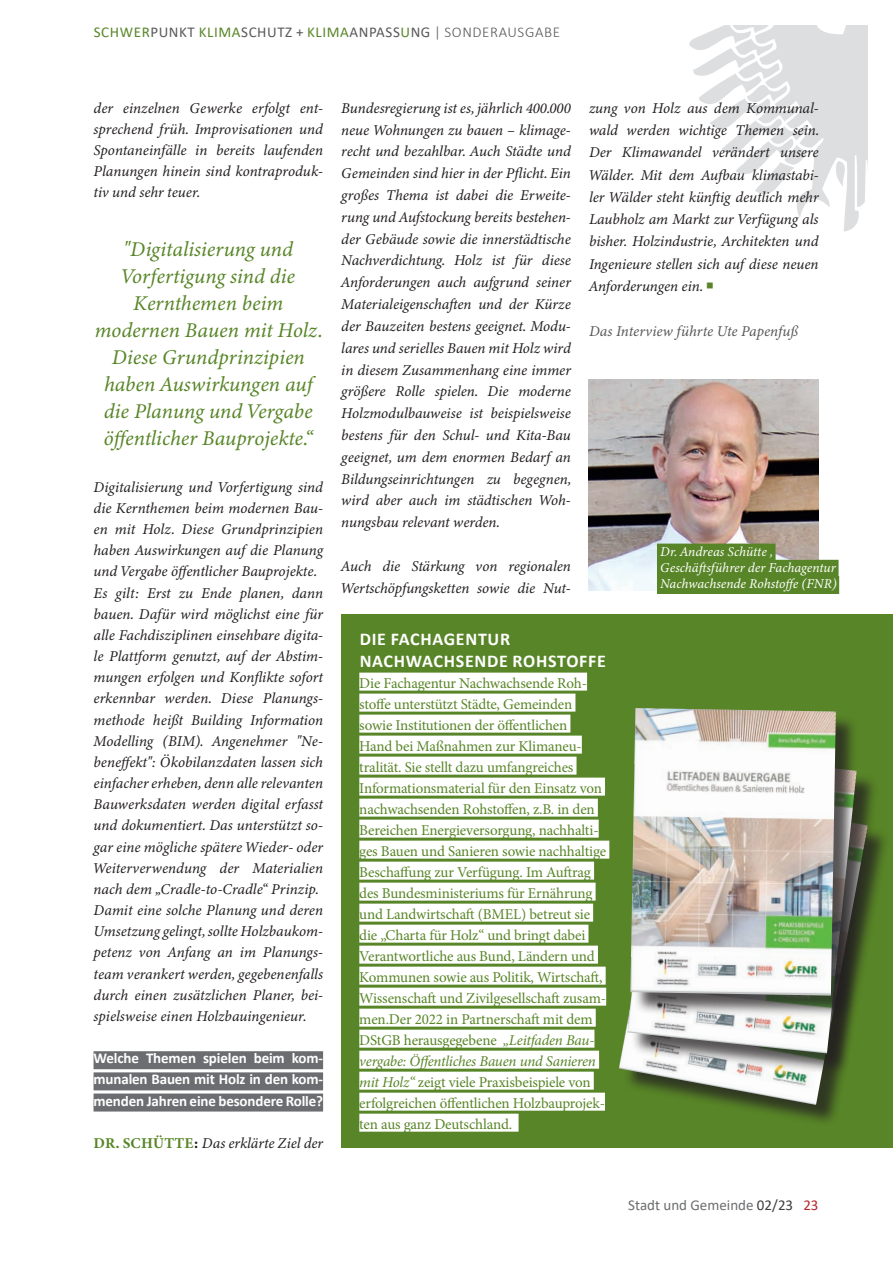
<style>
.page{position:relative;width:893px;height:1263px;background:#fff}
.page>*{position:absolute;margin:0;border:0;box-sizing:border-box;transform-origin:0 0}
.t1{font:italic 21px/27px "Minion Variable Concept";color:#588527;text-align:center}
.t2{font:700 18px/21.6px "Calibri";letter-spacing:.04em;color:#fff}
.t3{font:italic 15px/21.1px "Minion Variable Concept";color:#231f20;text-align:justify}
.t4{font:15px/21px "Minion Pro";letter-spacing:-.01em;color:#588527}
.t5{font:700 15px/21.1px "Calibri";letter-spacing:-.01em;color:#fff;text-align:justify}
.t6{font:15px "Calibri";letter-spacing:.04em;color:#57585a}
.t7{font:italic 15px "Minion Variable Concept";color:#57585a}
.t8{font:15px "Calibri";color:#6c6d70}
.t9{font:italic 13.5px/16.2px "Minion Variable Concept";color:#fff}
.s1{color:#588527}
.s2{font-weight:300}
.s3{font-style:normal;color:#588527}
.s4{font-style:normal}
.s5{font-style:italic}
.s6{color:#3e3e3f}
.s7{color:#b7282e}
</style>
<div class="page">
<svg style="left:689px;top:26px;width:178px;height:206px"></svg>
<div style="left:94px;top:1051px;width:229px;height:18px;background:#6c6d70"></div>
<div style="left:94px;top:1072px;width:229px;height:18px;background:#6c6d70"></div>
<div style="left:94px;top:1093px;width:229px;height:18px;background:#6c6d70"></div>
<img style="left:589px;top:380px;width:230px;height:210px">
<div style="left:657px;top:544px;width:118px;height:18px;background:#588527"></div>
<div style="left:657px;top:560px;width:181px;height:18px;background:#588527"></div>
<div style="left:657px;top:576px;width:182px;height:18px;background:#588527"></div>
<div style="left:341px;top:614px;width:552px;height:534px;background:#588527"></div>
<div style="left:359px;top:673px;width:228px;height:18px;background:#fff"></div>
<div style="left:359px;top:694px;width:216px;height:18px;background:#fff"></div>
<div style="left:359px;top:715px;width:211px;height:18px;background:#fff"></div>
<div style="left:359px;top:736px;width:223px;height:18px;background:#fff"></div>
<div style="left:359px;top:757px;width:217px;height:18px;background:#fff"></div>
<div style="left:359px;top:778px;width:246px;height:18px;background:#fff"></div>
<div style="left:359px;top:799px;width:239px;height:18px;background:#fff"></div>
<div style="left:359px;top:820px;width:240px;height:18px;background:#fff"></div>
<div style="left:359px;top:841px;width:250px;height:18px;background:#fff"></div>
<div style="left:359px;top:862px;width:235px;height:18px;background:#fff"></div>
<div style="left:359px;top:883px;width:237px;height:18px;background:#fff"></div>
<div style="left:359px;top:904px;width:234px;height:18px;background:#fff"></div>
<div style="left:359px;top:925px;width:229px;height:18px;background:#fff"></div>
<div style="left:359px;top:946px;width:239px;height:18px;background:#fff"></div>
<div style="left:359px;top:967px;width:247px;height:18px;background:#fff"></div>
<div style="left:359px;top:988px;width:247px;height:18px;background:#fff"></div>
<div style="left:359px;top:1009px;width:237px;height:18px;background:#fff"></div>
<div style="left:359px;top:1030px;width:235px;height:18px;background:#fff"></div>
<div style="left:359px;top:1051px;width:240px;height:18px;background:#fff"></div>
<div style="left:359px;top:1072px;width:235px;height:18px;background:#fff"></div>
<div style="left:359px;top:1093px;width:246px;height:18px;background:#fff"></div>
<div style="left:359px;top:1114px;width:160px;height:18px;background:#fff"></div>
<div style="left:622px;top:793px;width:268px;height:334px;background:#231f20;opacity:.75"></div>
<img style="left:619px;top:793px;width:249px;height:312px">
<div style="left:631px;top:753px;width:248px;height:323px;background:#231f20;opacity:.75"></div>
<img style="left:627px;top:793px;width:230px;height:260px">
<div style="left:633px;top:711px;width:226px;height:307px;background:#231f20;opacity:.75"></div>
<img style="left:630px;top:708px;width:206px;height:287px">
<p class="t6" style="left:94px;top:21px;width:468px"><span class="s1">SCHWER</span>PUNKT <span class="s1">KLIMA</span>SCHUTZ + <span class="s1">KLIMA</span>ANPASS<span class="s1">U</span>NG <span class="s2">| SONDERAUSGABE</span></p>
<p class="t3" style="left:94px;top:97px;width:231px">der einzelnen Gewerke erfolgt ent&shy;sprechend früh. Improvisationen und Spontaneinfälle in bereits laufenden Planungen hinein sind kontraproduk&shy;tiv und sehr teuer.</p>
<h1 class="t1" style="left:95px;top:235px;width:229px">"Digitalisierung und<br>Vorfertigung sind die<br>Kernthemen beim modernen Bauen mit Holz.<br>Diese Grundprinzipien haben Auswirkungen auf die Planung und Vergabe öffentlicher Bauprojekte.“</h1>
<p class="t3" style="left:94px;top:476px;width:231px;text-align:left">Digitalisierung und Vorfertigung sind die Kernthemen beim modernen Bau&shy;en mit Holz. Diese Grundprinzipien haben Auswirkungen auf die Planung und Vergabe öffentlicher Bauprojekte.<br>Es gilt: Erst zu Ende planen, dann bauen. Dafür wird möglichst eine für alle Fachdisziplinen einsehbare digita&shy;le Plattform genutzt, auf der Abstim&shy;mungen erfolgen und Konflikte sofort erkennbar werden. Diese Planungs&shy;methode heißt Building Information Modelling (BIM). Angenehmer "Ne&shy;beneffekt": Ökobilanzdaten lassen sich einfacher erheben, denn alle relevanten Bauwerksdaten werden digital erfasst und dokumentiert. Das unterstützt so&shy;gar eine mögliche spätere Wieder- oder Weiterverwendung der Materialien nach dem „Cradle-to-Cradle“ Prinzip.<br>Damit eine solche Planung und deren Umsetzung gelingt, sollte Holzbaukom&shy;petenz von Anfang an im Planungs&shy;team verankert werden, gegebenenfalls durch einen zusätzlichen Planer, bei&shy;spielsweise einen Holzbauingenieur.</p>
<p class="t5" style="left:94px;top:1047px;width:231px">Welche Themen spielen beim kom&shy;munalen Bauen mit Holz in den kom&shy;menden Jahren eine besondere Rolle?</p>
<p class="t3" style="left:94px;top:1132px;width:231px"><span class="s3">DR. SCHÜTTE</span><span class="s4">:</span> Das erklärte Ziel der</p>
<p class="t3" style="left:341px;top:97px;width:231px;line-height:21.8px">Bundesregierung ist es, jährlich 400.000 neue Wohnungen zu bauen – klimage&shy;recht und bezahlbar. Auch Städte und Gemeinden sind hier in der Pflicht. Ein großes Thema ist dabei die Erweite&shy;rung und Aufstockung bereits bestehen&shy;der Gebäude sowie die innerstädtische Nachverdichtung. Holz ist für diese Anforderungen auch aufgrund seiner Materialeigenschaften und der Kürze der Bauzeiten bestens geeignet. Modu&shy;lares und serielles Bauen mit Holz wird in diesem Zusammenhang eine immer größere Rolle spielen. Die moderne Holzmodulbauweise ist beispielsweise bestens für den Schul- und Kita-Bau geeignet, um dem enormen Bedarf an Bildungseinrichtungen zu begegnen, wird aber auch im städtischen Woh&shy;nungsbau relevant werden.</p>
<p class="t3" style="left:341px;top:555px;width:231px;line-height:21.8px">Auch die Stärkung von regionalen<br>Wertschöpfungsketten sowie die Nut-</p>
<p class="t3" style="left:589px;top:97px;width:231px;line-height:22.4px">zung von Holz aus dem Kommunal&shy;wald werden wichtige Themen sein.<br>Der Klimawandel verändert unsere Wälder. Mit dem Aufbau klimastabi&shy;ler Wälder steht künftig deutlich mehr Laubholz am Markt zur Verfügung als bisher. Holzindustrie, Architekten und Ingenieure stellen sich auf diese neuen Anforderungen ein. <span class="s1">○</span></p>
<p class="t7" style="left:589px;top:320px;width:211px">Das Interview führte Ute Papenfuß</p>
<p class="t9" style="left:660px;top:543px;width:178px">Dr. Andreas Schütte ,<br>Geschäftsführer der Fachagentur<br>Nachwachsende Rohstoffe (FNR)</p>
<p class="t2" style="left:360px;top:628px;width:248px">DIE FACHAGENTUR<br>NACHWACHSENDE ROHSTOFFE</p>
<p class="t4" style="left:359px;top:672px;width:248px">Die Fachagentur Nachwachsende Roh&shy;stoffe unterstützt Städte, Gemeinden sowie Institutionen der öffentlichen<br>Hand bei Maßnahmen zur Klimaneu&shy;tralität. Sie stellt dazu umfangreiches Informationsmaterial für den Einsatz von nachwachsenden Rohstoffen, z.B. in den Bereichen Energieversorgung, nachhalti&shy;ges Bauen und Sanieren sowie nachhaltige Beschaffung zur Verfügung. Im Auftrag des Bundesministeriums für Ernährung und Landwirtschaft (BMEL) betreut sie die „Charta für Holz“ und bringt dabei Verantwortliche aus Bund, Ländern und Kommunen sowie aus Politik, Wirtschaft, Wissenschaft und Zivilgesellschaft zusam&shy;men.Der 2022 in Partnerschaft mit dem DStGB herausgegebene <span class="s5">„Leitfaden Bau&shy;vergabe: Öffentliches Bauen und Sanieren mit Holz“</span> zeigt viele Praxisbeispiele von erfolgreichen öffentlichen Holzbauprojek&shy;ten aus ganz Deutschland.</p>
<p class="t8" style="left:628px;top:1195px;width:192px">Stadt und Gemeinde <span class="s6">02/23</span> <span class="s7">23</span></p>
</div>
